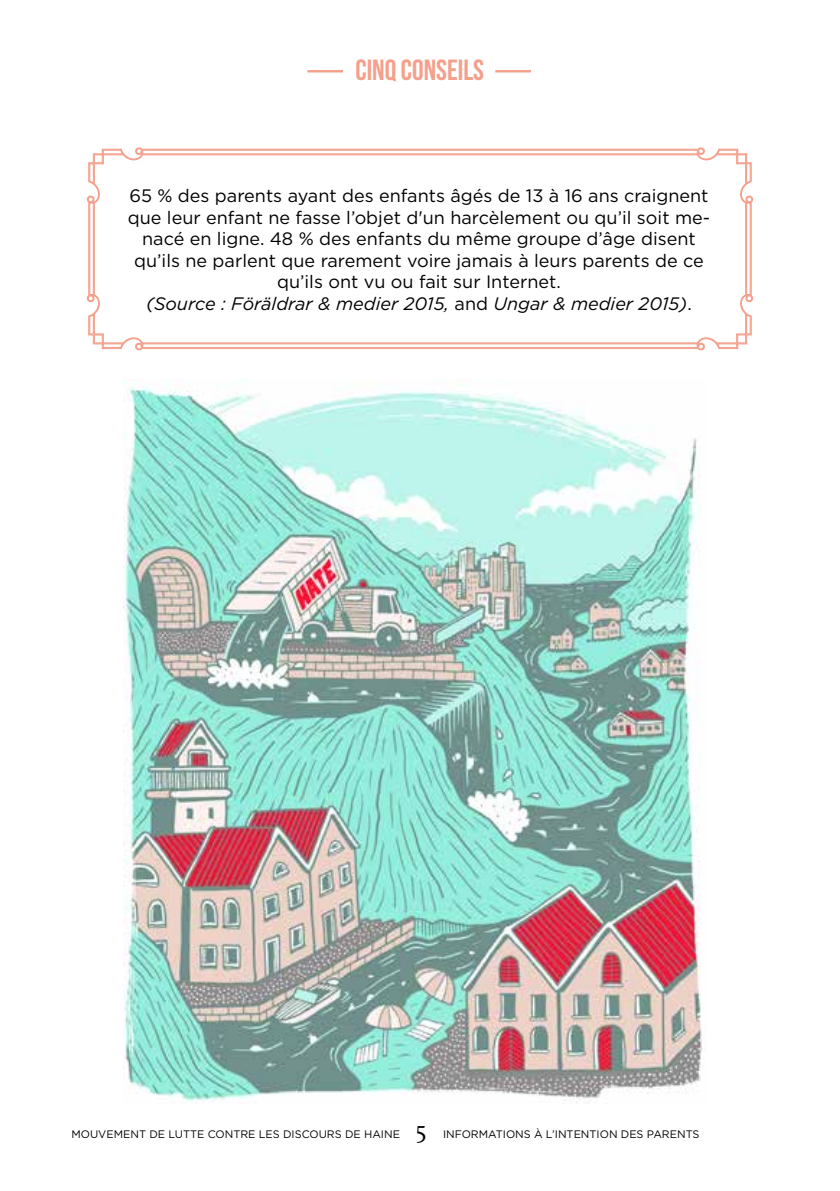
<style>
.page{position:relative;width:840px;height:1191px;background:#fff}
.page>*{position:absolute;margin:0;border:0;box-sizing:border-box;transform-origin:0 0}
.t1{font:29.2px "Bebas Neue";color:#f4a08c}
.t2{font:25.4px "Calluna";color:#000}
.t3{font:18px/21.6px "Gotham";color:#000;text-align:center}
.t4{font:10.8px "Gotham";color:#000}
.s1{font-style:italic}
</style>
<div class="page">
<svg style="left:86px;top:147px;width:667px;height:204px"></svg>
<hr style="left:495px;top:70px;width:35px;height:2px;background:#f4a08c">
<hr style="left:307px;top:70px;width:36px;height:2px;background:#f4a08c">
<img style="left:123px;top:380px;width:579px;height:723px">
<h1 class="t1" style="left:355px;top:54px;width:130px">CINQ CONSEILS</h1>
<p class="t3" style="left:128px;top:184px;width:583px">65 % des parents ayant des enfants âgés de 13 à 16 ans craignent que leur enfant ne fasse l’objet d'un harcèlement ou qu’il soit me&shy;nacé en ligne. 48 % des enfants du même groupe d’âge disent qu’ils ne parlent que rarement voire jamais à leurs parents de ce qu’ils ont vu ou fait sur Internet.<br><span class="s1">(Source : Föräldrar &amp; medier 2015,</span> and <span class="s1">Ungar &amp; medier 2015)</span>.</p>
<p class="t4" style="left:71px;top:1127px;width:330px">MOUVEMENT DE LUTTE CONTRE LES DISCOURS DE HAINE</p>
<h2 class="t2" style="left:416px;top:1114px;width:12px">5</h2>
<p class="t4" style="left:443px;top:1127px;width:258px">INFORMATIONS À L’INTENTION DES PARENTS</p>
</div>
